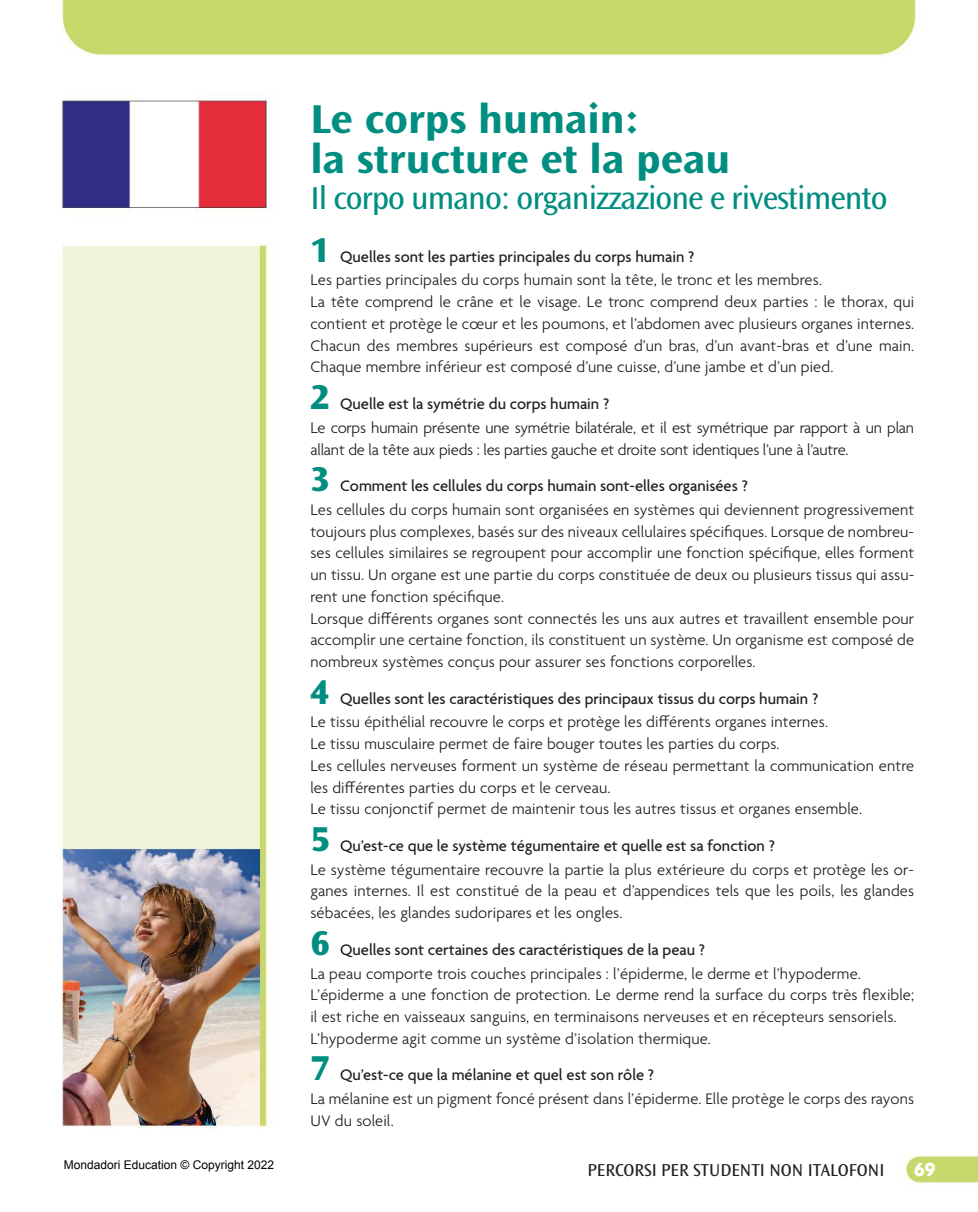
<style>
.page{position:relative;width:978px;height:1212px;background:#fff}
.page>*{position:absolute;margin:0;border:0;box-sizing:border-box;transform-origin:0 0}
.t1{font:700 semi-expanded 42px/40.5px "Ocean Sans Std";color:#008e80}
.t2{font:33px "Ocean Sans Std";letter-spacing:-.03em;color:#008e80}
.t3{font:700 19.2px "ITC Kabel Std";color:#fff}
.t4{font:18px "Ocean Sans Std";color:#20201e}
.t5{font:300 16.5px/21.8px "Agenda";letter-spacing:.01em;color:#20201e}
.t6{font:300 16.5px/23.9px "Agenda";letter-spacing:-.01em;color:#20201e}
.t7{font:12px "Arial";color:#000}
.s1{font-family:"Ocean Sans Std";font-weight:800;font-size:36px;color:#008e80}
.s2{font-weight:500}
</style>
<div class="page">
<img style="left:57px;top:0;width:921px;height:1184px">
<p class="t7" style="left:64px;top:1156px;width:212px">Mondadori Education © Copyright 2022</p>
<h1 class="t1" style="left:310px;top:100px;width:421px">Le corps humain:<br>la structure et la peau</h1>
<h2 class="t2" style="left:310px;top:184px;width:579px">Il corpo umano: organizzazione e rivestimento</h2>
<p class="t5" style="left:310px;top:246px;width:513px;line-height:23.9px"><span class="s1">1</span> <span class="s2">Quelles sont les parties principales du corps humain ?<br></span>Les parties principales du corps humain sont la tête, le tronc et les membres.</p>
<p class="t5" style="left:310px;top:292px;width:605px;text-align:justify">La tête comprend le crâne et le visage. Le tronc comprend deux parties : le thorax, qui contient et protège le cœur et les poumons, et l’abdomen avec plusieurs organes internes.<br>Chacun des membres supérieurs est composé d’un bras, d’un avant-bras et d’une main.<br>Chaque membre inférieur est composé d’une cuisse, d’une jambe et d’un pied.</p>
<p class="t6" style="left:310px;top:393px;width:605px"><span class="s1">2</span> <span class="s2">Quelle est la symétrie du corps humain ?<br></span>Le corps humain présente une symétrie bilatérale, et il est symétrique par rapport à un plan</p>
<p class="t6" style="left:310px;top:439px;width:540px">allant de la tête aux pieds : les parties gauche et droite sont identiques l’une à l’autre.</p>
<p class="t5" style="left:310px;top:475px;width:605px;line-height:23.9px"><span class="s1">3</span> <span class="s2">Comment les cellules du corps humain sont-elles organisées ?<br></span>Les cellules du corps humain sont organisées en systèmes qui deviennent progressivement</p>
<p class="t5" style="left:310px;top:522px;width:605px">toujours plus complexes, basés sur des niveaux cellulaires spécifiques. Lorsque de nombreu&shy;ses cellules similaires se regroupent pour accomplir une fonction spécifique, elles forment un tissu. Un organe est une partie du corps constituée de deux ou plusieurs tissus qui assu&shy;rent une fonction spécifique.<br>Lorsque différents organes sont connectés les uns aux autres et travaillent ensemble pour accomplir une certaine fonction, ils constituent un système. Un organisme est composé de nombreux systèmes conçus pour assurer ses fonctions corporelles.</p>
<p class="t5" style="left:310px;top:688px;width:519px;line-height:23.9px"><span class="s1">4</span> <span class="s2">Quelles sont les caractéristiques des principaux tissus du corps humain ?<br></span>Le tissu épithélial recouvre le corps et protège les différents organes internes.</p>
<p class="t5" style="left:310px;top:734px;width:605px">Le tissu musculaire permet de faire bouger toutes les parties du corps.<br>Les cellules nerveuses forment un système de réseau permettant la communication entre les différentes parties du corps et le cerveau.<br>Le tissu conjonctif permet de maintenir tous les autres tissus et organes ensemble.</p>
<p class="t5" style="left:310px;top:835px;width:605px;line-height:23.9px"><span class="s1">5</span> <span class="s2">Qu’est-ce que le système tégumentaire et quelle est sa fonction ?<br></span>Le système tégumentaire recouvre la partie la plus extérieure du corps et protège les or-</p>
<p class="t5" style="left:310px;top:881px;width:605px">ganes internes. Il est constitué de la peau et d’appendices tels que les poils, les glandes sébacées, les glandes sudoripares et les ongles.</p>
<p class="t5" style="left:310px;top:939px;width:552px;line-height:23.9px"><span class="s1">6</span> <span class="s2">Quelles sont certaines des caractéristiques de la peau ?<br></span>La peau comporte trois couches principales : l’épiderme, le derme et l’hypoderme.</p>
<p class="t5" style="left:310px;top:985px;width:605px">L’épiderme a une fonction de protection. Le derme rend la surface du corps très flexible; il est riche en vaisseaux sanguins, en terminaisons nerveuses et en récepteurs sensoriels.<br>L’hypoderme agit comme un système d’isolation thermique.</p>
<p class="t5" style="left:310px;top:1064px;width:605px;line-height:23.9px"><span class="s1">7</span> <span class="s2">Qu’est-ce que la mélanine et quel est son rôle ?<br></span>La mélanine est un pigment foncé présent dans l’épiderme. Elle protège le corps des rayons</p>
<p class="t5" style="left:310px;top:1111px;width:85px">UV du soleil.</p>
<p class="t4" style="left:588px;top:1162px;width:298px">PERCORSI PER STUDENTI NON ITALOFONI</p>
<p class="t3" style="left:914px;top:1158px;width:23px">69</p>
</div>
